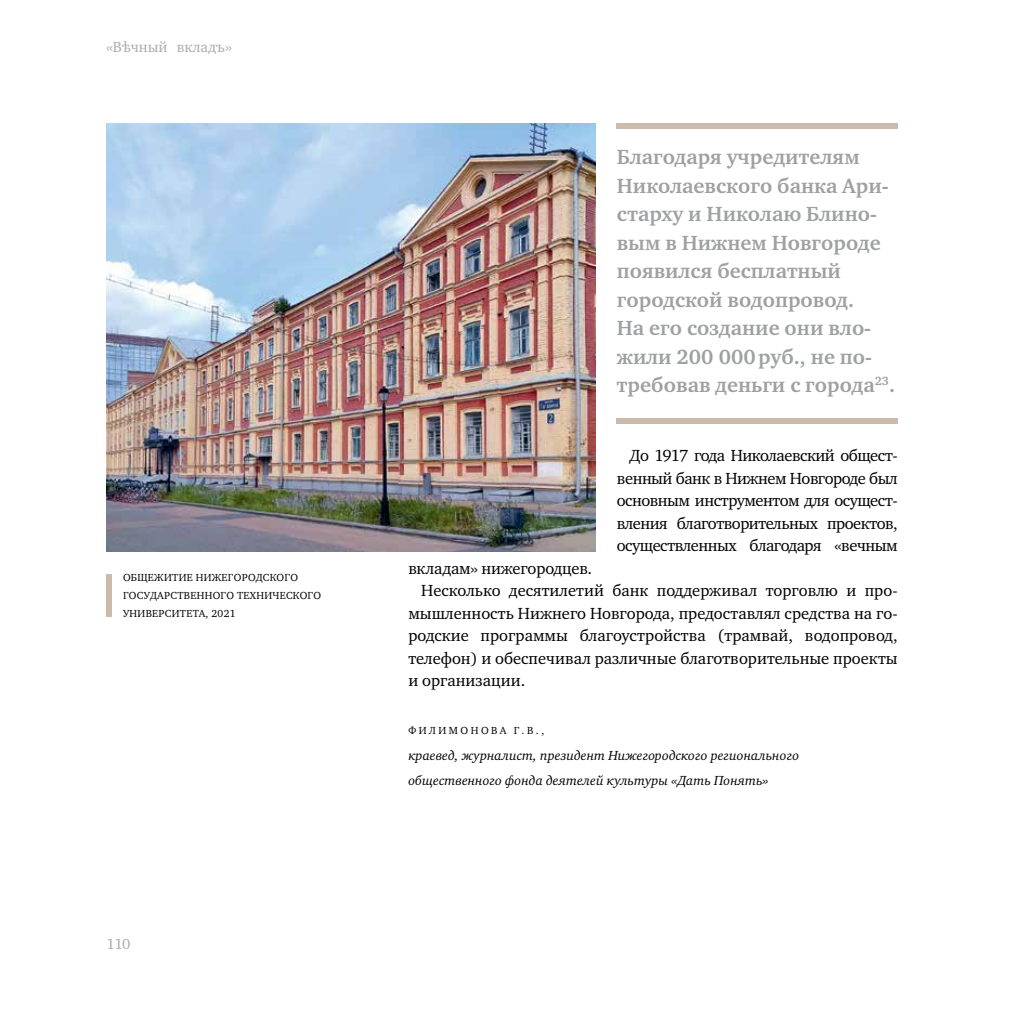
<style>
.page{position:relative;width:1021px;height:1021px;background:#fff}
.page>*{position:absolute;margin:0;border:0;box-sizing:border-box;transform-origin:0 0}
.t1{font:700 21px/28.5px "Charter ITC";color:#9ea1a2}
.t2{font:16.5px/22.5px "Charter ITC";color:#000;text-align:justify}
.t3{font:15px "Charter ITC";color:#aaacae}
.t4{font:italic 13.5px/25.5px "Charter ITC";color:#000}
.t5{font:10.5px/18px "Charter ITC";letter-spacing:.03em;color:#000}
.t6{font:10.5px "Charter ITC";letter-spacing:.24em;color:#000}
</style>
<div class="page">
<img style="left:106px;top:123px;width:489px;height:428px">
<div style="left:106px;top:574px;width:5px;height:43px;background:#cbbbac"></div>
<div style="left:616px;top:123px;width:281px;height:5px;background:#cbbbac"></div>
<div style="left:616px;top:418px;width:281px;height:5px;background:#cbbbac"></div>
<p class="t3" style="left:106px;top:37px;width:127px">«Вѣчный вкладъ»</p>
<p class="t5" style="left:123px;top:568px;width:199px">ОБЩЕЖИТИЕ НИЖЕГОРОДСКОГО<br>ГОСУДАРСТВЕННОГО ТЕХНИЧЕСКОГО<br>УНИВЕРСИТЕТА, 2021</p>
<p class="t3" style="left:106px;top:934px;width:26px">110</p>
<p class="t1" style="left:617px;top:143px;width:280px">Благодаря учредителям<br>Николаевского банка Ари&shy;старху и Николаю Блино&shy;вым в Нижнем Новгороде появился бесплатный городской водопровод.<br>На его создание они вло&shy;жили 200 000руб., не по&shy;требовав деньги с города<sup>23</sup>.</p>
<p class="t2" style="left:617px;top:444px;width:282px;text-indent:13px">До 1917 года Николаевский общест&shy;венный банк в Нижнем Новгороде был основным инструментом для осущест‑ вления благотворительных проектов, осуществленных благодаря «вечным</p>
<p class="t2" style="left:408px;top:556px;width:185px">вкладам» нижегородцев.</p>
<p class="t2" style="left:421px;top:579px;width:478px">Несколько десятилетий банк поддерживал торговлю и про‑</p>
<p class="t2" style="left:408px;top:601px;width:490px">мышленность Нижнего Новгорода, предоставлял средства на го‑</p>
<p class="t2" style="left:408px;top:624px;width:491px">родские программы благоустройства (трамвай, водопровод,</p>
<p class="t2" style="left:408px;top:646px;width:490px">телефон) и обеспечивал различные благотворительные проекты</p>
<p class="t2" style="left:408px;top:669px;width:118px">и организации.</p>
<p class="t6" style="left:408px;top:724px;width:137px">ФИЛИМОНОВА Г.В.,</p>
<p class="t4" style="left:408px;top:742px;width:392px">краевед, журналист, президент Нижегородского регионального общественного фонда деятелей культуры «Дать Понять»</p>
</div>
